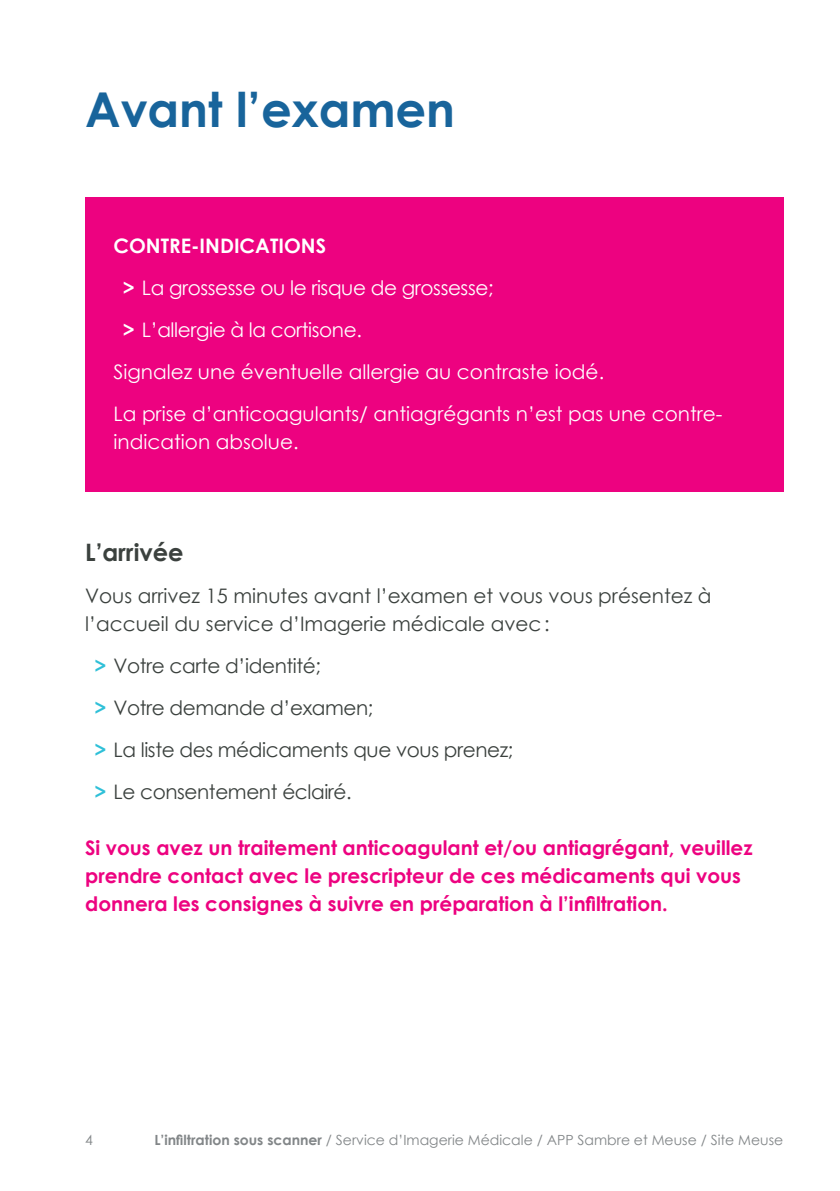
<style>
.page{position:relative;width:840px;height:1191px;background:#fff}
.page>*{position:absolute;margin:0;border:0;box-sizing:border-box;transform-origin:0 0}
.t1{font:700 48px "Century Gothic";color:#18649b}
.t2{font:700 24px "Century Gothic";color:#3b413e}
.t3{font:700 20px/28px "Century Gothic";color:#ed0280}
.t4{font:20px "Century Gothic";color:#fff}
.t5{font:20px/42px "Century Gothic";letter-spacing:-.02em;color:#3b413e}
.t6{font:20px/28px "Century Gothic";color:#3b413e}
.t7{font:20px "Century Gothic";letter-spacing:-.02em;color:#fff}
.t8{font:700 20px "Century Gothic";color:#fff}
.t9{font:14px "Century Gothic";color:#828688}
.s1{font-weight:700}
.s2{font-weight:700;color:#2fc0d8}
</style>
<div class="page">
<div style="left:85px;top:197px;width:697px;height:294px;background:#ed0280"></div>
<h1 class="t1" style="left:85px;top:73px;width:371px">Avant l’examen</h1>
<p class="t8" style="left:113px;top:231px;width:214px">CONTRE-INDICATIONS</p>
<p class="t7" style="left:123px;top:274px;width:372px"><span class="s1">&gt;</span> La grossesse ou le risque de grossesse;</p>
<p class="t7" style="left:123px;top:316px;width:240px"><span class="s1">&gt;</span> L’allergie à la cortisone.</p>
<p class="t4" style="left:113px;top:358px;width:492px">Signalez une éventuelle allergie au contraste iodé.</p>
<p class="t4" style="left:113px;top:400px;width:610px">La prise d’anticoagulants/ antiagrégants n’est pas une contre-</p>
<p class="t4" style="left:113px;top:428px;width:186px">indication absolue.</p>
<p class="t2" style="left:85px;top:534px;width:100px">L’arrivée</p>
<p class="t6" style="left:85px;top:582px;width:627px">Vous arrivez 15 minutes avant l’examen et vous vous présentez à l’accueil du service d’Imagerie médicale avec:</p>
<p class="t5" style="left:94px;top:645px;width:420px"><span class="s2">&gt;</span> Votre carte d’identité;<br><span class="s2">&gt;</span> Votre demande d’examen;<br><span class="s2">&gt;</span> La liste des médicaments que vous prenez; <span class="s2">&gt;</span> Le consentement éclairé.</p>
<p class="t3" style="left:85px;top:833px;width:668px">Si vous avez un traitement anticoagulant et/ou antiagrégant, veuillez prendre contact avec le prescripteur de ces médicaments qui vous donnera les consignes à suivre en préparation à l’infiltration.</p>
<p class="t9" style="left:85px;top:1130px;width:9px">4</p>
<p class="t9" style="left:154px;top:1130px;width:630px"><span class="s1">L’infiltration sous scanner</span> / Service d’Imagerie Médicale / APP Sambre et Meuse / Site Meuse</p>
</div>
